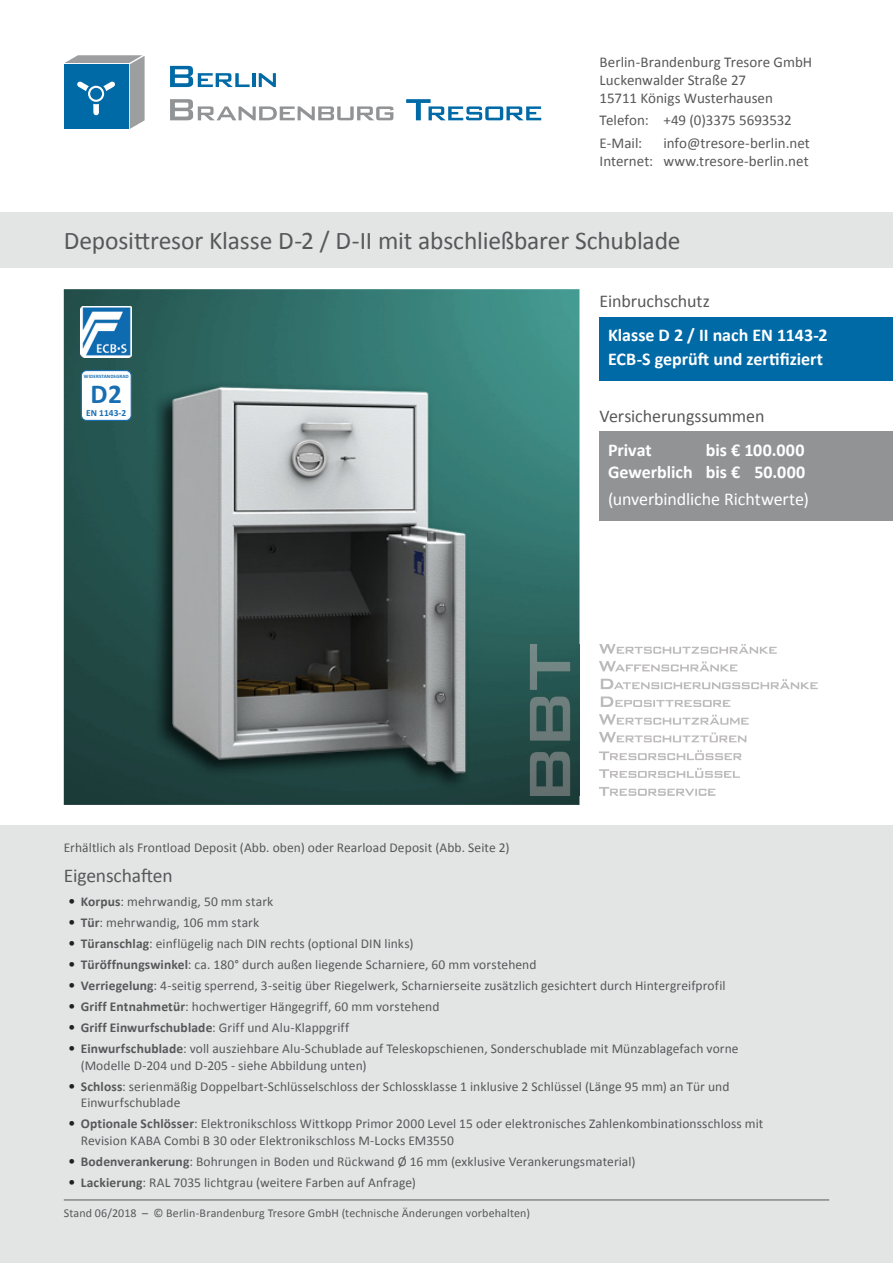
<style>
.page{position:relative;width:893px;height:1263px;background:#fff}
.page>*{position:absolute;margin:0;border:0;box-sizing:border-box;transform-origin:0 0}
.t1{font:700 27.15px "Calibri";color:#186eb1}
.t2{font:25.5px "Calibri";letter-spacing:-.005em;color:#58585a}
.t3{font:19.5px "Calibri";letter-spacing:-.01em;color:#58585a}
.t4{font:700 18px/24px "Calibri";color:#fff}
.t5{font:18px "Calibri";letter-spacing:-.005em;color:#58585a}
.t6{font:18px "Calibri";letter-spacing:-.005em;color:#fff}
.t7{font:15px/18px "Calibri";color:#58585a}
.t8{font:13.5px/16.5px "Calibri";letter-spacing:.005em;color:#58585a}
.t9{font:12px "Calibri";letter-spacing:.01em;color:#58585a}
.t10{font:700 9.3px "Calibri";color:#186eb1}
.t11{font:700 4.95px "Calibri";letter-spacing:.01em;color:#186eb1}
.s1{font-size:15px;color:#1e2122}
.s2{font-weight:700}
</style>
<div class="page">
<div style="left:1px;top:826px;width:891px;height:436px;background:#e3e4e4"></div>
<div style="left:0;top:825px;width:893px;height:438px;border:2px solid #e3e4e4"></div>
<div style="left:0;top:213px;width:893px;height:55px;background:#e3e4e4"></div>
<hr style="left:64px;top:1199px;width:765px;height:1px;background:#58585a">
<img style="left:64px;top:289px;width:515px;height:516px">
<img style="left:81px;top:306px;width:51px;height:51px">
<svg style="left:81px;top:370px;width:51px;height:51px"></svg>
<img style="left:529px;top:644px;width:289px;height:151px">
<div style="left:600px;top:317px;width:293px;height:64px;background:#006aa7"></div>
<div style="left:600px;top:432px;width:293px;height:89px;background:#929395"></div>
<svg style="left:64px;top:55px;width:81px;height:74px;background:#3d84ac"></svg>
<svg style="left:86px;top:83px;width:21px;height:21px"></svg>
<div style="left:88px;top:86px;width:16px;height:16px;border:2px solid #fff;border-radius:50%"></div>
<svg style="left:170px;top:66px;width:80px;height:21px"></svg>
<hr style="left:252px;top:73px;width:3px;height:14px;background:#006aa7">
<svg style="left:259px;top:73px;width:17px;height:14px"></svg>
<svg style="left:170px;top:99px;width:223px;height:21px"></svg>
<svg style="left:406px;top:99px;width:135px;height:21px"></svg>
<p class="t7" style="left:600px;top:53px;width:214px">Berlin-Brandenburg Tresore GmbH<br>Luckenwalder Straße 27<br>15711 Königs Wusterhausen</p>
<p class="t7" style="left:600px;top:109px;width:194px;line-height:22.5px">Telefon: +49 (0)3375 5693532<br>E-Mail:</p>
<p class="t7" style="left:600px;top:134px;width:212px;text-align:right">info@tresore-berlin.net<br>Internet: www.tresore-berlin.net</p>
<h2 class="t2" style="left:64px;top:224px;width:618px">Deposittresor Klasse D-2 / D-II mit abschließbarer Schublade</h2>
<h3 class="t5" style="left:600px;top:290px;width:112px">Einbruchschutz</h3>
<p class="t11" style="left:84px;top:374px;width:46px">WIDERSTANDSGRAD</p>
<h1 class="t1" style="left:90px;top:376px;width:33px">D2</h1>
<p class="t10" style="left:86px;top:407px;width:42px">EN 1143-2</p>
<h3 class="t4" style="left:608px;top:323px;width:221px">Klasse D 2 / II nach EN 1143-2<br>ECB-S geprüft und zertifiziert</h3>
<h3 class="t5" style="left:600px;top:404px;width:166px">Versicherungssummen</h3>
<h3 class="t4" style="left:608px;top:438px;width:199px;line-height:22.5px;text-align:right">bis € 100.000<br>Gewerblich bis € 50.000</h3>
<h3 class="t6" style="left:608px;top:488px;width:202px">(unverbindliche Richtwerte)</h3>
<h3 class="t4" style="left:608px;top:438px;width:45px">Privat</h3>
<p class="t8" style="left:64px;top:839px;width:447px">Erhältlich als Frontload Deposit (Abb. oben) oder Rearload Deposit (Abb. Seite 2)</p>
<h3 class="t3" style="left:64px;top:863px;width:110px">Eigenschaften</h3>
<p class="t8" style="left:68px;top:893px;width:207px"><span class="s1">•</span> <span class="s2">Korpus</span>: mehrwandig, 50 mm stark</p>
<p class="t8" style="left:68px;top:914px;width:193px"><span class="s1">•</span> <span class="s2">Tür</span>: mehrwandig, 106 mm stark</p>
<p class="t8" style="left:68px;top:935px;width:347px"><span class="s1">•</span> <span class="s2">Türanschlag</span>: einflügelig nach DIN rechts (optional DIN links)</p>
<p class="t8" style="left:68px;top:956px;width:470px"><span class="s1">•</span> <span class="s2">Türöffnungswinkel</span>: ca. 180° durch außen liegende Scharniere, 60 mm vorstehend</p>
<p class="t8" style="left:68px;top:977px;width:659px"><span class="s1">•</span> <span class="s2">Verriegelung</span>: 4-seitig sperrend, 3-seitig über Riegelwerk, Scharnierseite zusätzlich gesichtert durch Hintergreifprofil</p>
<p class="t8" style="left:68px;top:998px;width:373px"><span class="s1">•</span> <span class="s2">Griff Entnahmetür</span>: hochwertiger Hängegriff, 60 mm vorstehend</p>
<p class="t8" style="left:68px;top:1019px;width:283px"><span class="s1">•</span> <span class="s2">Griff Einwurfschublade</span>: Griff und Alu-Klappgriff</p>
<p class="t8" style="left:81px;top:1040px;width:659px;text-indent:-13px"><span class="s1">•</span> <span class="s2">Einwurfschublade</span>: voll ausziehbare Alu-Schublade auf Teleskopschienen, Sonderschublade mit Münzablagefach vorne (Modelle D-204 und D-205 - siehe Abbildung unten)</p>
<p class="t8" style="left:81px;top:1078px;width:650px;text-indent:-13px"><span class="s1">•</span> <span class="s2">Schloss</span>: serienmäßig Doppelbart-Schlüsselschloss der Schlossklasse 1 inklusive 2 Schlüssel (Länge 95 mm) an Tür und<br>Einwurfschublade</p>
<p class="t8" style="left:81px;top:1115px;width:684px;text-indent:-13px"><span class="s1">•</span> <span class="s2">Optionale Schlösser</span>: Elektronikschloss Wittkopp Primor 2000 Level 15 oder elektronisches Zahlenkombinationsschloss mit<br>Revision KABA Combi B 30 oder Elektronikschloss M-Locks EM3550</p>
<p class="t8" style="left:68px;top:1153px;width:569px"><span class="s1">•</span> <span class="s2">Bodenverankerung</span>: Bohrungen in Boden und Rückwand Ø 16 mm (exklusive Verankerungsmaterial)</p>
<p class="t8" style="left:68px;top:1174px;width:349px"><span class="s1">•</span> <span class="s2">Lackierung</span>: RAL 7035 lichtgrau (weitere Farben auf Anfrage)</p>
<p class="t9" style="left:64px;top:1205px;width:468px">Stand 06/2018 – © Berlin-Brandenburg Tresore GmbH (technische Änderungen vorbehalten)</p>
</div>
